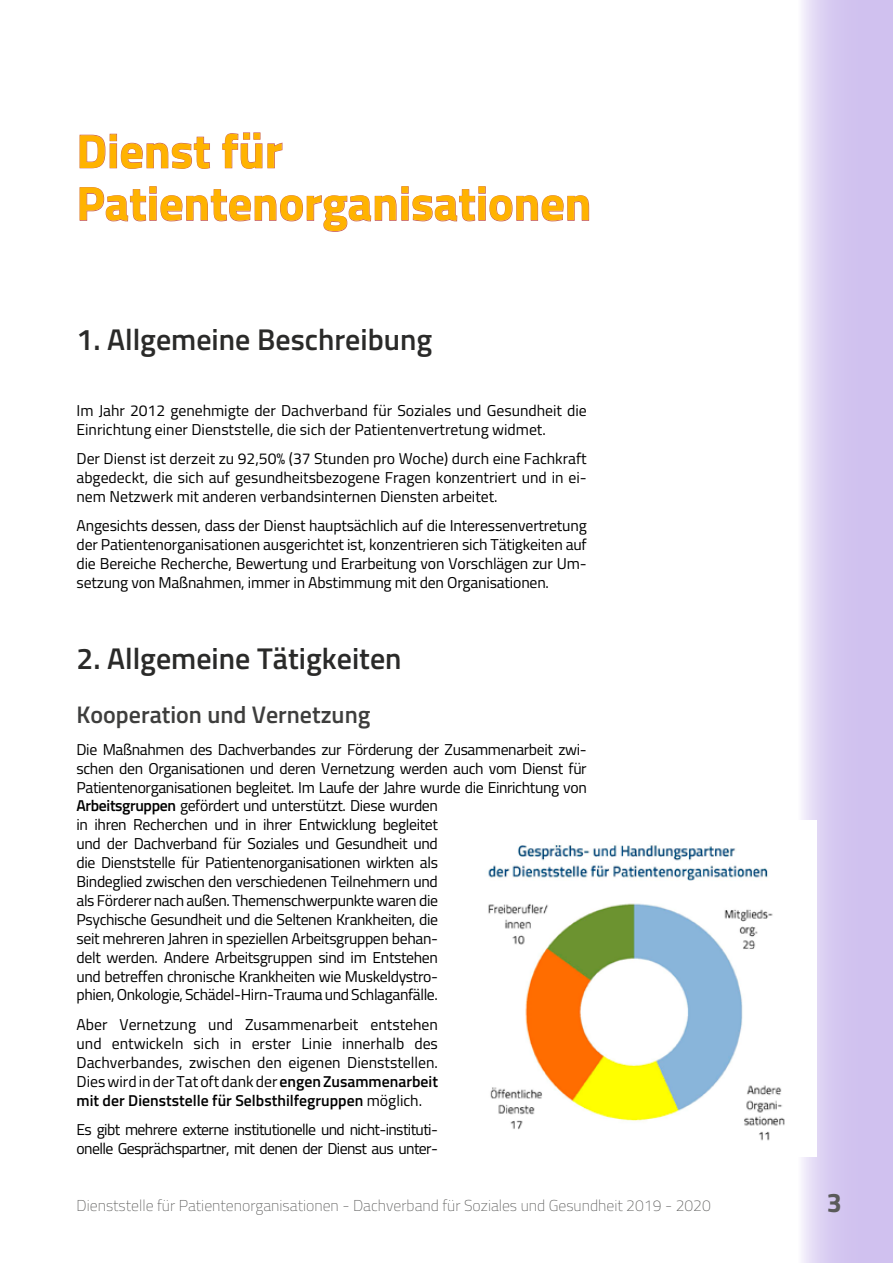
<style>
.page{position:relative;width:893px;height:1263px;background:#fff}
.page>*{position:absolute;margin:0;border:0;box-sizing:border-box;transform-origin:0 0}
.t1{font:700 48px/52.5px "Titillium";color:#ffb300}
.t2{font:600 30px "Titillium";color:#2a2a29}
.t3{font:700 27px "Titillium";color:#5a5a59}
.t4{font:600 24px "Titillium";color:#3e3e3d}
.t5{font:15.75px/18.9px "Titillium";letter-spacing:-.025em;color:#000;text-align:justify}
.t6{font:15.75px/18.9px "Titillium";color:#000}
.t7{font:100 15.75px "Titillium";color:#5a5a59}
.s1{font-weight:600}
</style>
<div class="page">
<svg style="left:801px;top:0;width:92px;height:1263px;background:#d6c9f1"></svg>
<svg style="left:79px;top:132px;width:510px;height:100px"></svg>
<img style="left:488px;top:820px;width:328px;height:337px">
<h1 class="t1" style="left:77px;top:122px;width:516px">Dienst für<br>Patientenorganisationen</h1>
<h2 class="t2" style="left:77px;top:317px;width:357px">1. Allgemeine Beschreibung</h2>
<p class="t6" style="left:77px;top:400px;width:512px">Im Jahr 2012 genehmigte der Dachverband für Soziales und Gesundheit die<br>Einrichtung einer Dienststelle, die sich der Patientenvertretung widmet.</p>
<p class="t5" style="left:77px;top:448px;width:512px">Der Dienst ist derzeit zu 92,50% (37 Stunden pro Woche) durch eine Fachkraft abgedeckt, die sich auf gesundheitsbezogene Fragen konzentriert und in ei&shy;nem Netzwerk mit anderen verbandsinternen Diensten arbeitet.</p>
<p class="t5" style="left:77px;top:516px;width:512px">Angesichts dessen, dass der Dienst hauptsächlich auf die Interessenvertretung der Patientenorganisationen ausgerichtet ist, konzentrieren sich Tätigkeiten auf die Bereiche Recherche, Bewertung und Erarbeitung von Vorschlägen zur Um&shy;setzung von Maßnahmen, immer in Abstimmung mit den Organisationen.</p>
<h2 class="t2" style="left:77px;top:636px;width:327px">2. Allgemeine Tätigkeiten</h2>
<h3 class="t4" style="left:77px;top:697px;width:295px">Kooperation und Vernetzung</h3>
<p class="t5" style="left:77px;top:739px;width:512px;text-align:left">Die Maßnahmen des Dachverbandes zur Förderung der Zusammenarbeit zwi&shy;schen den Organisationen und deren Vernetzung werden auch vom Dienst für Patientenorganisationen begleitet. Im Laufe der Jahre wurde die Einrichtung von <span class="s1">Arbeitsgruppen</span> gefördert und unterstützt. Diese wurden<br>in ihren Recherchen und in ihrer Entwicklung begleitet<br>und der Dachverband für Soziales und Gesundheit und<br>die Dienststelle für Patientenorganisationen wirkten als<br>Bindeglied zwischen den verschiedenen Teilnehmern und<br>als Förderer nach außen. Themenschwerpunkte waren die<br>Psychische Gesundheit und die Seltenen Krankheiten, die<br>seit mehreren Jahren in speziellen Arbeitsgruppen behan-<br>delt werden. Andere Arbeitsgruppen sind im Entstehen<br>und betreffen chronische Krankheiten wie Muskeldystro-<br>phien, Onkologie, Schädel-Hirn-Trauma und Schlaganfälle.</p>
<p class="t5" style="left:77px;top:1014px;width:363px">Aber Vernetzung und Zusammenarbeit entstehen und entwickeln sich in erster Linie innerhalb des Dachverbandes, zwischen den eigenen Dienststellen.<br>Dies wird in der Tat oft dank der <span class="s1">engen Zusammenarbeit mit der Dienststelle für Selbsthilfegruppen</span> möglich.</p>
<p class="t5" style="left:77px;top:1119px;width:363px">Es gibt mehrere externe institutionelle und nicht-instituti&shy;onelle Gesprächspartner, mit denen der Dienst aus unter-</p>
<p class="t7" style="left:77px;top:1195px;width:636px">Dienststelle für Patientenorganisationen - Dachverband für Soziales und Gesundheit 2019 - 2020</p>
<h3 class="t3" style="left:827px;top:1182px;width:17px">3</h3>
</div>
